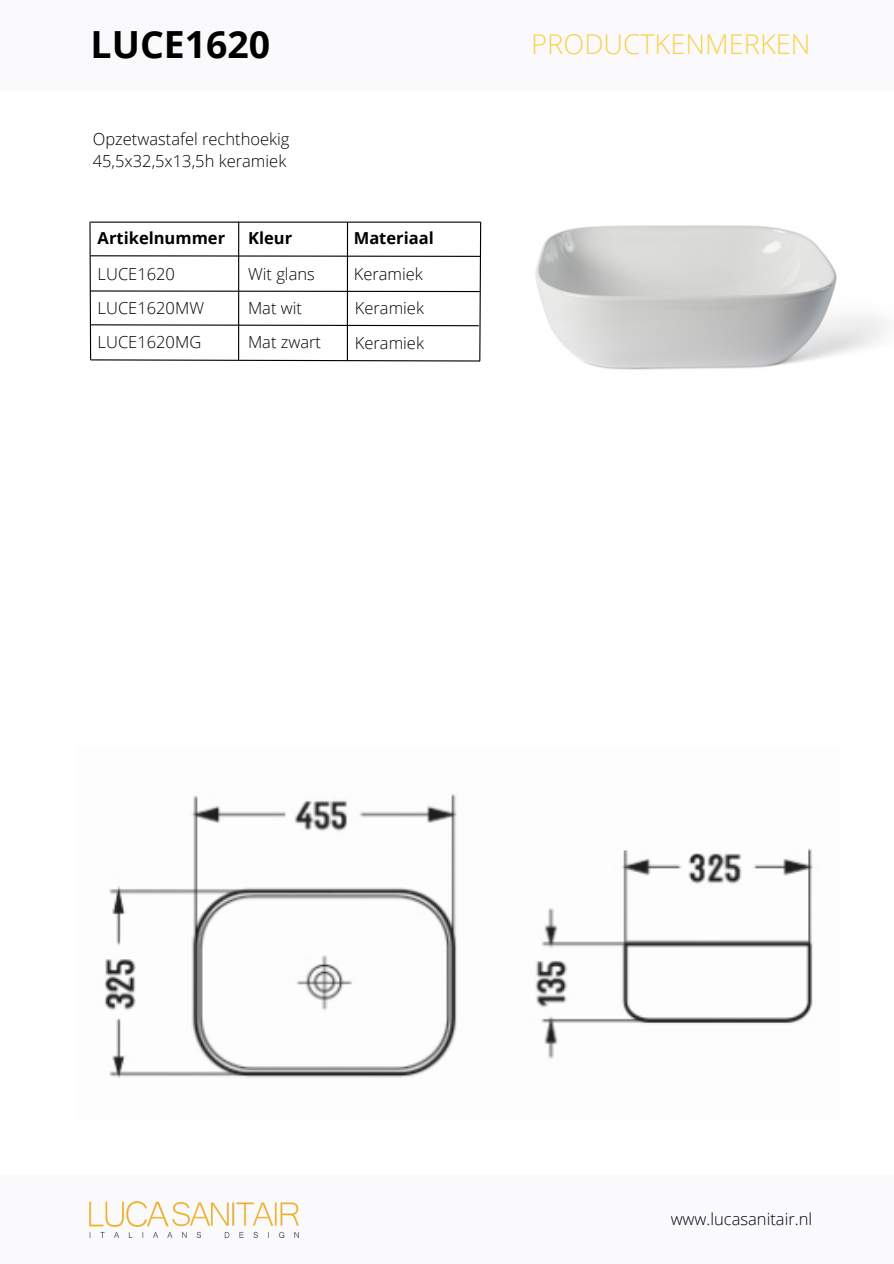
<style>
.page{position:relative;width:894px;height:1264px;background:#fff}
.page>*{position:absolute;margin:0;border:0;box-sizing:border-box;transform-origin:0 0}
.t1{font:700 37.35px "Open Sans";color:#000}
.t2{font:300 27.3px "Open Sans";color:#f9d14c}
.t3{font:300 16.5px/22.5px "Open Sans";color:#000}
.t4{font:700 16.5px "Open Sans";color:#000}
</style>
<div class="page">
<div style="left:0;top:1175px;width:893px;height:88px;background:#fafafc"></div>
<div style="left:0;top:0;width:893px;height:89px;background:#fafafc"></div>
<img style="left:535px;top:225px;width:351px;height:145px">
<img style="left:90px;top:1201px;width:208px;height:36px">
<svg style="left:89px;top:221px;width:392px;height:141px"></svg>
<img style="left:104px;top:794px;width:710px;height:284px">
<p class="t1" style="left:91px;top:18px;width:181px">LUCE1620</p>
<p class="t2" style="left:531px;top:25px;width:281px">PRODUCTKENMERKEN</p>
<p class="t3" style="left:93px;top:127px;width:198px">Opzetwastafel rechthoekig<br>45,5x32,5x13,5h keramiek</p>
<p class="t4" style="left:98px;top:226px;width:129px">Artikelnummer</p>
<p class="t3" style="left:98px;top:262px;width:79px">LUCE1620</p>
<p class="t4" style="left:248px;top:226px;width:46px">Kleur</p>
<p class="t3" style="left:248px;top:262px;width:68px">Wit glans</p>
<p class="t4" style="left:353px;top:226px;width:81px">Materiaal</p>
<p class="t3" style="left:353px;top:262px;width:71px">Keramiek</p>
<p class="t3" style="left:98px;top:296px;width:108px">LUCE1620MW</p>
<p class="t3" style="left:248px;top:296px;width:55px">Mat wit</p>
<p class="t3" style="left:355px;top:296px;width:71px">Keramiek</p>
<p class="t3" style="left:98px;top:331px;width:105px">LUCE1620MG</p>
<p class="t3" style="left:248px;top:331px;width:75px">Mat zwart</p>
<p class="t3" style="left:355px;top:332px;width:71px">Keramiek</p>
<p class="t3" style="left:670px;top:1207px;width:143px">www.lucasanitair.nl</p>
</div>
